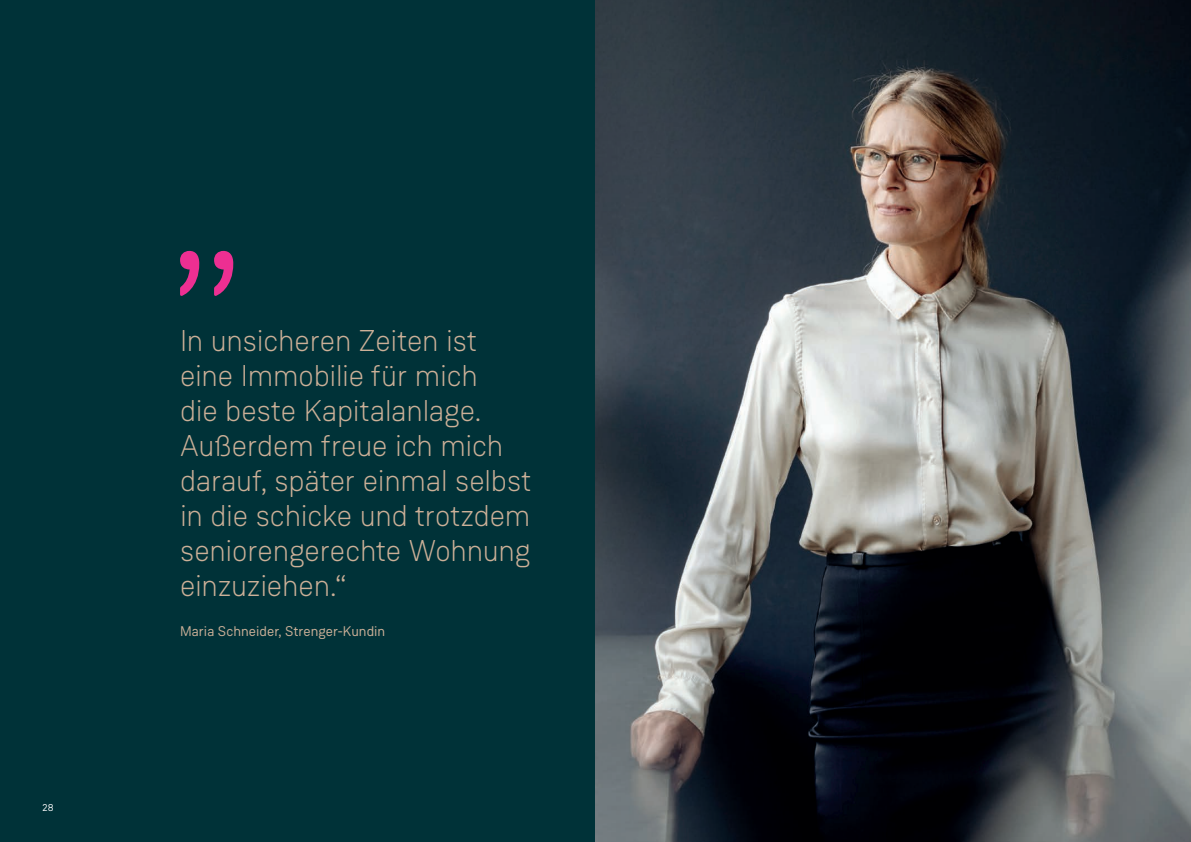
<style>
.page{position:relative;width:1191px;height:842px;background:#003238}
.page>*{position:absolute;margin:0;border:0;box-sizing:border-box;transform-origin:0 0}
.t1{font:300 30px/35px "Weissenhof Grotesk";letter-spacing:-.005em;color:#ccb098}
.t2{font:14px "Weissenhof Grotesk";color:#ccb098}
.t3{font:10px "Weissenhof Grotesk";color:#fff}
</style>
<div class="page">
<svg style="left:180px;top:251px;width:53px;height:45px"></svg>
<img style="left:595px;top:0;width:596px;height:842px">
<p class="t3" style="left:43px;top:801px;width:13px">28</p>
<p class="t1" style="left:180px;top:323px;width:353px">In unsicheren Zeiten ist eine Immobilie für mich<br>die beste Kapitalanlage.<br>Außerdem freue ich mich darauf, später einmal selbst in die schicke und trotzdem seniorengerechte Wohnung einzuziehen.“</p>
<p class="t2" style="left:180px;top:623px;width:207px">Maria Schneider, Strenger-Kundin</p>
</div>
